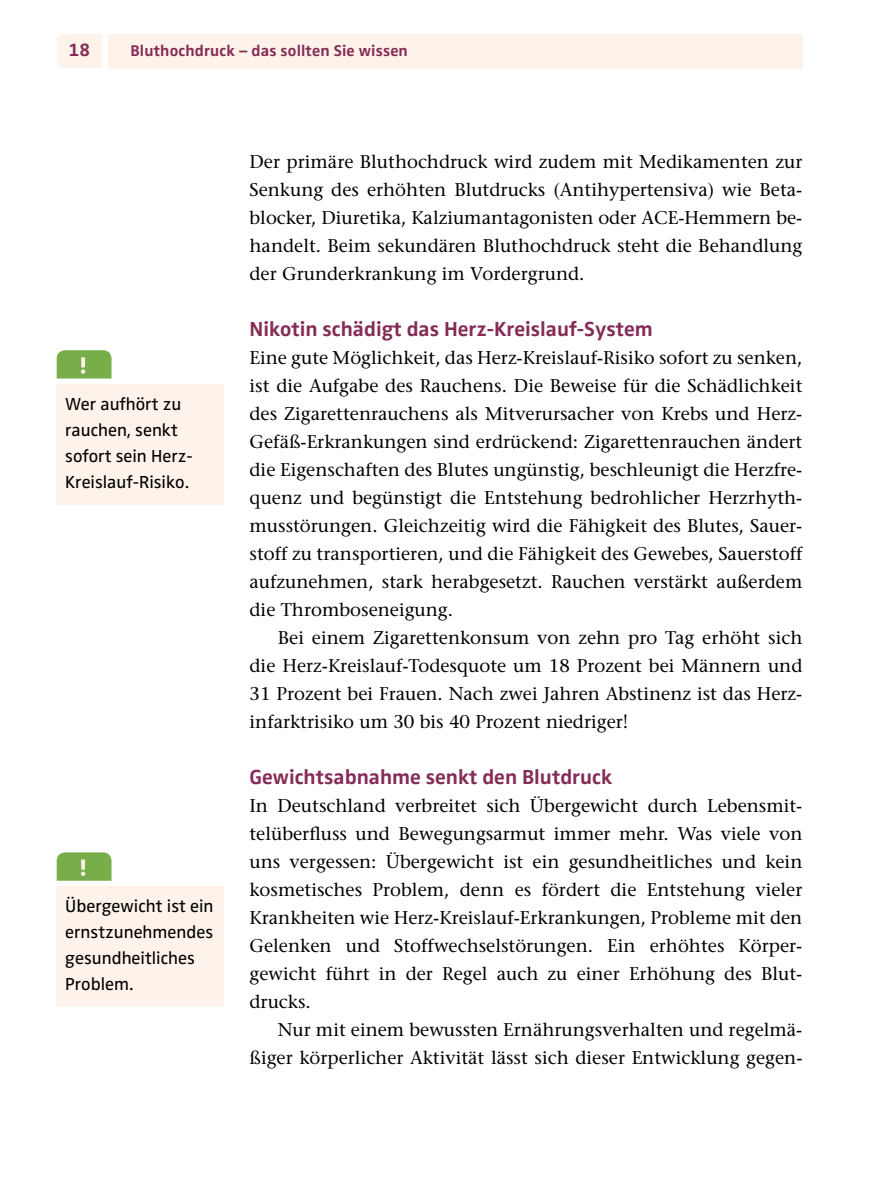
<style>
.page{position:relative;width:879px;height:1191px;background:#fff}
.page>*{position:absolute;margin:0;border:0;box-sizing:border-box;transform-origin:0 0}
.t1{font:700 21px "Zwo Pro";color:#842c56}
.t2{font:18.4px/28px "Stone Serif";color:#000;text-align:justify}
.t3{font:700 18.4px "Zwo Pro";color:#842c56}
.t4{font:18px/26px "Zwo Pro";color:#000}
.t5{font:700 16px "Zwo Pro";letter-spacing:.01em;color:#842c56}
</style>
<div class="page">
<div style="left:57px;top:34px;width:45px;height:34px;background:#fef3ea"></div>
<div style="left:108px;top:34px;width:694px;height:34px;background:#fef3ea"></div>
<div style="left:57px;top:384px;width:167px;height:120px;background:#fef3ea"></div>
<svg style="left:57px;top:350px;width:54px;height:28px;background:#7eb252"></svg>
<div style="left:57px;top:886px;width:167px;height:120px;background:#fef3ea"></div>
<svg style="left:57px;top:852px;width:54px;height:28px;background:#7fb254"></svg>
<p class="t3" style="left:69px;top:39px;width:23px">18</p>
<p class="t5" style="left:130px;top:41px;width:279px">Bluthochdruck – das sollten Sie wissen</p>
<p class="t4" style="left:65px;top:391px;width:129px">Wer aufhört zu rauchen, senkt sofort sein Herz-<br>Kreislauf-Risiko.</p>
<p class="t4" style="left:65px;top:893px;width:150px">Übergewicht ist ein ernstzunehmendes gesundheitliches<br>Problem.</p>
<p class="t2" style="left:249px;top:148px;width:554px">Der primäre Bluthochdruck wird zudem mit Medikamenten zur Senkung des erhöhten Blutdrucks (Antihypertensiva) wie Beta&shy;blocker, Diuretika, Kalziumantagonisten oder ACE-Hemmern be&shy;handelt. Beim sekundären Bluthochdruck steht die Behandlung der Grunderkrankung im Vordergrund.</p>
<p class="t1" style="left:249px;top:317px;width:405px">Nikotin schädigt das Herz-Kreislauf-System</p>
<p class="t2" style="left:249px;top:344px;width:554px">Eine gute Möglichkeit, das Herz-Kreislauf-Risiko sofort zu senken, ist die Aufgabe des Rauchens. Die Beweise für die Schädlichkeit des Zigarettenrauchens als Mitverursacher von Krebs und Herz-Gefäß-Erkrankungen sind erdrückend: Zigarettenrauchen ändert die Eigenschaften des Blutes ungünstig, beschleunigt die Herzfre&shy;quenz und begünstigt die Entstehung bedrohlicher Herzrhyth&shy;musstörungen. Gleichzeitig wird die Fähigkeit des Blutes, Sauer&shy;stoff zu transportieren, und die Fähigkeit des Gewebes, Sauerstoff aufzunehmen, stark herabgesetzt. Rauchen verstärkt außerdem die Thromboseneigung.</p>
<p class="t2" style="left:249px;top:624px;width:554px;text-indent:28px">Bei einem Zigarettenkonsum von zehn pro Tag erhöht sich die Herz-Kreislauf-Todesquote um 18 Prozent bei Männern und 31 Prozent bei Frauen. Nach zwei Jahren Abstinenz ist das Herz&shy;infarktrisiko um 30 bis 40 Prozent niedriger!</p>
<p class="t1" style="left:249px;top:765px;width:364px">Gewichtsabnahme senkt den Blutdruck</p>
<p class="t2" style="left:249px;top:792px;width:554px">In Deutschland verbreitet sich Übergewicht durch Lebensmit&shy;telüberfluss und Bewegungsarmut immer mehr. Was viele von uns vergessen: Übergewicht ist ein gesundheitliches und kein kosmetisches Problem, denn es fördert die Entstehung vieler Krankheiten wie Herz-Kreislauf-Erkrankungen, Probleme mit den Gelenken und Stoffwechselstörungen. Ein erhöhtes Körper&shy;gewicht führt in der Regel auch zu einer Erhöhung des Blut&shy;drucks.</p>
<p class="t2" style="left:249px;top:1016px;width:554px;text-align:right">Nur mit einem bewussten Ernährungsverhalten und regelmä&shy;ßiger körperlicher Aktivität lässt sich dieser Entwicklung gegen-</p>
</div>
